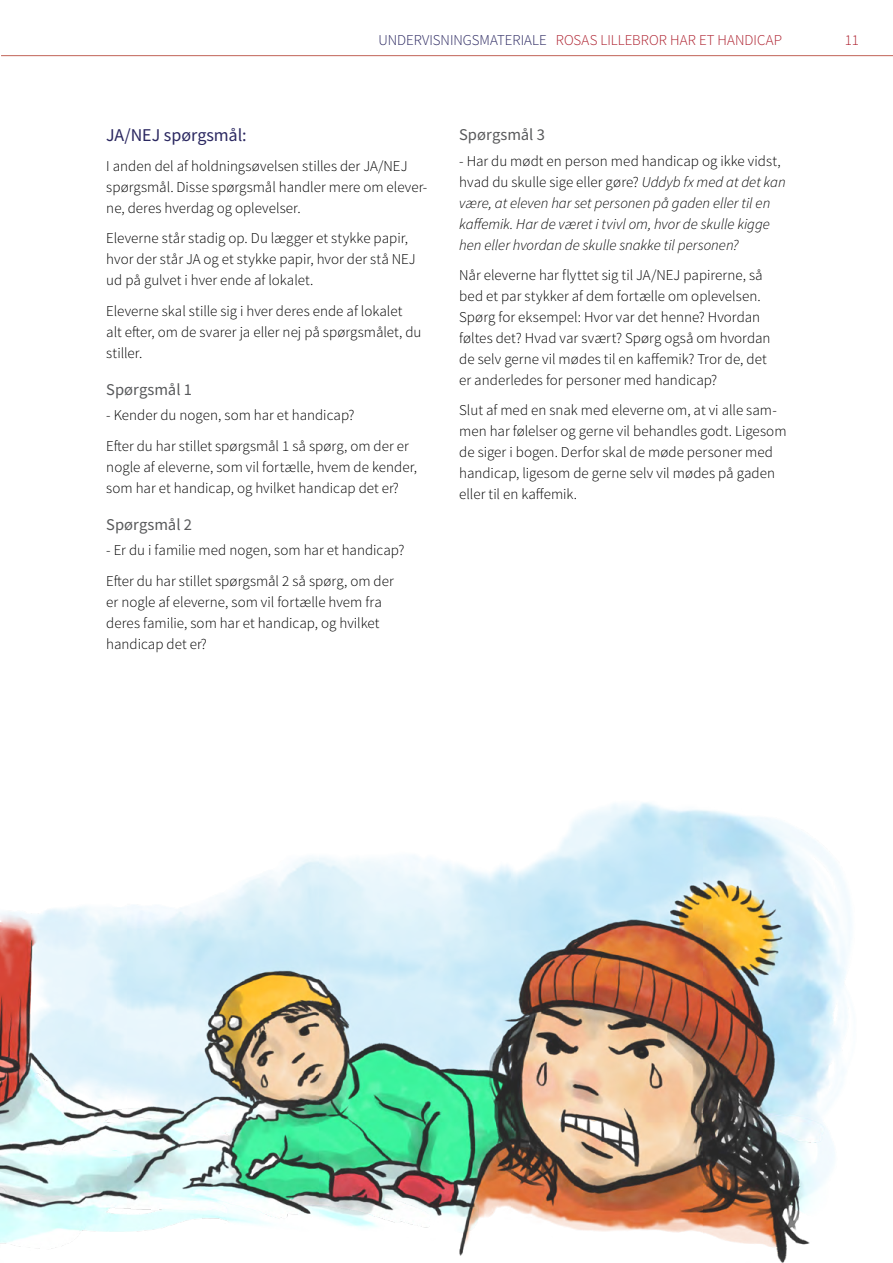
<style>
.page{position:relative;width:893px;height:1263px;background:#fff}
.page>*{position:absolute;margin:0;border:0;box-sizing:border-box;transform-origin:0 0}
.t1{font:18px "Source Sans Pro";letter-spacing:-.005em;color:#2a2760}
.t2{font:16.5px "Source Sans Pro";color:#58595b}
.t3{font:300 15px/21px "Source Sans Pro";color:#000}
.t4{font:italic 300 15px/21px "Source Sans Pro";color:#000}
.t5{font:300 15px "Source Sans Pro";letter-spacing:.005em;color:#ad1f2d}
.s1{color:#2a2760}
.s2{font-style:normal}
</style>
<div class="page">
<img style="left:0;top:802px;width:852px;height:461px">
<hr style="left:1px;top:55px;width:892px;height:1px;background:#c16257">
<p class="t5" style="left:378px;top:31px;width:405px"><span class="s1">UNDERVISNINGSMATERIALE</span> ROSAS LILLEBROR HAR ET HANDICAP</p>
<p class="t5" style="left:845px;top:31px;width:16px">11</p>
<p class="t1" style="left:106px;top:124px;width:142px">JA/NEJ spørgsmål:</p>
<p class="t3" style="left:106px;top:156px;width:323px">I anden del af holdningsøvelsen stilles der JA/NEJ spørgsmål. Disse spørgsmål handler mere om elever&shy;ne, deres hverdag og oplevelser.</p>
<p class="t3" style="left:106px;top:228px;width:311px">Eleverne står stadig op. Du lægger et stykke papir, hvor der står JA og et stykke papir, hvor der stå NEJ ud på gulvet i hver ende af lokalet.</p>
<p class="t3" style="left:106px;top:300px;width:317px">Eleverne skal stille sig i hver deres ende af lokalet alt efter, om de svarer ja eller nej på spørgsmålet, du stiller.</p>
<p class="t2" style="left:106px;top:379px;width:87px">Spørgsmål 1</p>
<p class="t3" style="left:106px;top:400px;width:304px;line-height:30.3px">- Kender du nogen, som har et handicap?<br>Efter du har stillet spørgsmål 1 så spørg, om der er</p>
<p class="t3" style="left:106px;top:456px;width:312px">nogle af eleverne, som vil fortælle, hvem de kender, som har et handicap, og hvilket handicap det er?</p>
<p class="t2" style="left:106px;top:514px;width:87px">Spørgsmål 2</p>
<p class="t3" style="left:106px;top:535px;width:300px;line-height:30.3px">- Er du i familie med nogen, som har et handicap?<br>Efter du har stillet spørgsmål 2 så spørg, om der</p>
<p class="t3" style="left:106px;top:591px;width:277px">er nogle af eleverne, som vil fortælle hvem fra deres familie, som har et handicap, og hvilket handicap det er?</p>
<p class="t2" style="left:459px;top:124px;width:87px">Spørgsmål 3</p>
<p class="t4" style="left:459px;top:150px;width:328px"><span class="s2">- Har du mødt en person med handicap og ikke vidst, hvad du skulle sige eller gøre?</span> Uddyb fx med at det kan være, at eleven har set personen på gaden eller til en kaffemik. Har de været i tvivl om, hvor de skulle kigge hen eller hvordan de skulle snakke til personen?</p>
<p class="t3" style="left:459px;top:265px;width:313px">Når eleverne har flyttet sig til JA/NEJ papirerne, så bed et par stykker af dem fortælle om oplevelsen.<br>Spørg for eksempel: Hvor var det henne? Hvordan føltes det? Hvad var svært? Spørg også om hvordan de selv gerne vil mødes til en kaffemik? Tror de, det er anderledes for personer med handicap?</p>
<p class="t3" style="left:459px;top:400px;width:329px">Slut af med en snak med eleverne om, at vi alle sam&shy;men har følelser og gerne vil behandles godt. Ligesom de siger i bogen. Derfor skal de møde personer med handicap, ligesom de gerne selv vil mødes på gaden eller til en kaffemik.</p>
</div>
